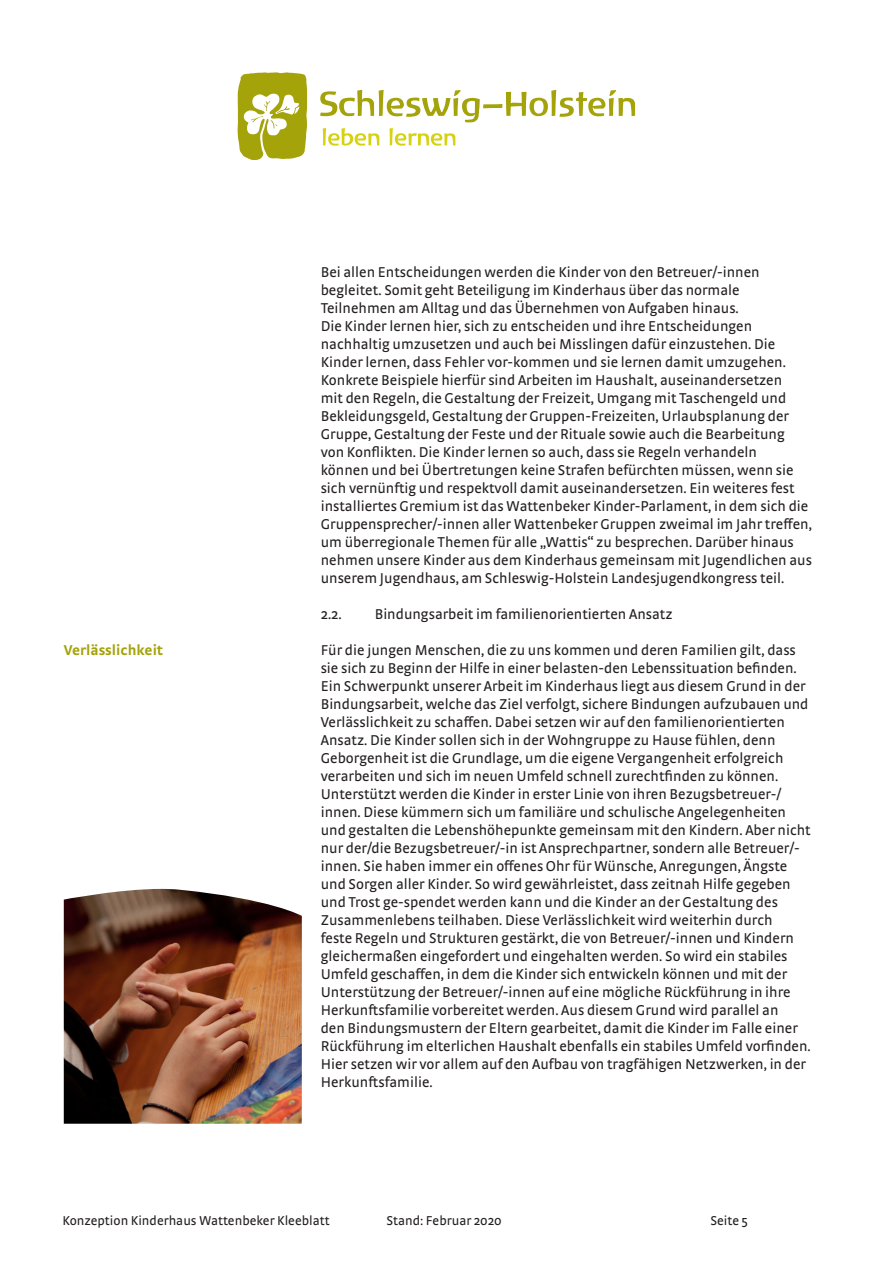
<style>
.page{position:relative;width:893px;height:1263px;background:#fff}
.page>*{position:absolute;margin:0;border:0;box-sizing:border-box;transform-origin:0 0}
.Fließtext{font:15px/18px "Strada OT";color:#231f20}
.t1{font:700 15px "Strada OT";color:#a4a30a}
.t2{font:13.5px "Strada OT";color:#231f20}
</style>
<div class="page">
<svg style="left:320px;top:90px;width:315px;height:32px"></svg>
<svg style="left:323px;top:128px;width:56px;height:18px"></svg>
<svg style="left:390px;top:128px;width:65px;height:18px"></svg>
<svg style="left:237px;top:72px;width:70px;height:88px"></svg>
<img style="left:64px;top:889px;width:238px;height:235px">
<p class="t1" style="left:64px;top:641px;width:101px">Verlässlichkeit</p>
<p class="Fließtext" style="left:321px;top:263px;width:493px">Bei allen Entscheidungen werden die Kinder von den Betreuer/-innen begleitet. Somit geht Beteiligung im Kinderhaus über das normale Teilnehmen am Alltag und das Übernehmen von Aufgaben hinaus.<br>Die Kinder lernen hier, sich zu entscheiden und ihre Entscheidungen nachhaltig umzusetzen und auch bei Misslingen dafür einzustehen. Die Kinder lernen, dass Fehler vor-kommen und sie lernen damit umzugehen.<br>Konkrete Beispiele hierfür sind Arbeiten im Haushalt, auseinandersetzen<br>mit den Regeln, die Gestaltung der Freizeit, Umgang mit Taschengeld und Bekleidungsgeld, Gestaltung der Gruppen-Freizeiten, Urlaubsplanung der Gruppe, Gestaltung der Feste und der Rituale sowie auch die Bearbeitung von Konflikten. Die Kinder lernen so auch, dass sie Regeln verhandeln<br>können und bei Übertretungen keine Strafen befürchten müssen, wenn sie sich vernünftig und respektvoll damit auseinandersetzen. Ein weiteres fest installiertes Gremium ist das Wattenbeker Kinder-Parlament, in dem sich die Gruppensprecher/-innen aller Wattenbeker Gruppen zweimal im Jahr treffen, um überregionale Themen für alle „Wattis“ zu besprechen. Darüber hinaus nehmen unsere Kinder aus dem Kinderhaus gemeinsam mit Jugendlichen aus unserem Jugendhaus, am Schleswig-Holstein Landesjugendkongress teil.</p>
<p class="Fließtext" style="left:321px;top:605px;width:22px">2.2.</p>
<p class="Fließtext" style="left:375px;top:605px;width:299px">Bindungsarbeit im familienorientierten Ansatz</p>
<p class="Fließtext" style="left:321px;top:641px;width:492px">Für die jungen Menschen, die zu uns kommen und deren Familien gilt, dass sie sich zu Beginn der Hilfe in einer belasten-den Lebenssituation befinden.<br>Ein Schwerpunkt unserer Arbeit im Kinderhaus liegt aus diesem Grund in der Bindungsarbeit, welche das Ziel verfolgt, sichere Bindungen aufzubauen und Verlässlichkeit zu schaffen. Dabei setzen wir auf den familienorientierten Ansatz. Die Kinder sollen sich in der Wohngruppe zu Hause fühlen, denn Geborgenheit ist die Grundlage, um die eigene Vergangenheit erfolgreich verarbeiten und sich im neuen Umfeld schnell zurechtfinden zu können.<br>Unterstützt werden die Kinder in erster Linie von ihren Bezugsbetreuer-/ innen. Diese kümmern sich um familiäre und schulische Angelegenheiten und gestalten die Lebenshöhepunkte gemeinsam mit den Kindern. Aber nicht nur der/die Bezugsbetreuer/-in ist Ansprechpartner, sondern alle Betreuer/- innen. Sie haben immer ein offenes Ohr für Wünsche, Anregungen, Ängste und Sorgen aller Kinder. So wird gewährleistet, dass zeitnah Hilfe gegeben und Trost ge-spendet werden kann und die Kinder an der Gestaltung des Zusammenlebens teilhaben. Diese Verlässlichkeit wird weiterhin durch<br>feste Regeln und Strukturen gestärkt, die von Betreuer/-innen und Kindern gleichermaßen eingefordert und eingehalten werden. So wird ein stabiles Umfeld geschaffen, in dem die Kinder sich entwickeln können und mit der Unterstützung der Betreuer/-innen auf eine mögliche Rückführung in ihre Herkunftsfamilie vorbereitet werden. Aus diesem Grund wird parallel an<br>den Bindungsmustern der Eltern gearbeitet, damit die Kinder im Falle einer Rückführung im elterlichen Haushalt ebenfalls ein stabiles Umfeld vorfinden.<br>Hier setzen wir vor allem auf den Aufbau von tragfähigen Netzwerken, in der Herkunftsfamilie.</p>
<p class="t2" style="left:62px;top:1212px;width:269px">Konzeption Kinderhaus Wattenbeker Kleeblatt</p>
<p class="t2" style="left:386px;top:1212px;width:117px">Stand: Februar 2020</p>
<p class="t2" style="left:710px;top:1212px;width:39px">Seite 5</p>
</div>
